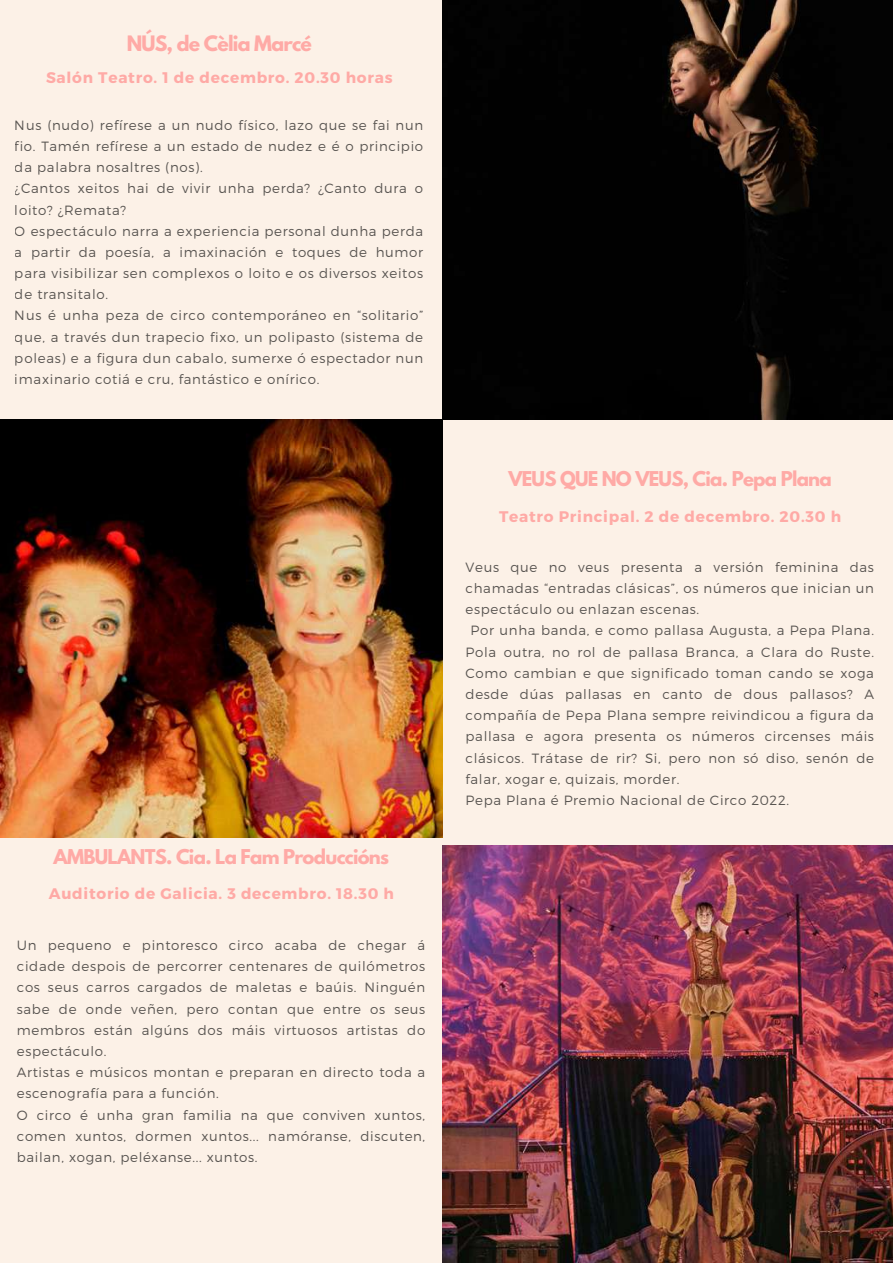
<style>
.page{position:relative;width:893px;height:1264px;background:#fff}
.page>*{position:absolute;margin:0;border:0;box-sizing:border-box;transform-origin:0 0}
.t1{font:700 18.9px "League Spartan";letter-spacing:-.04em;color:#ffaaa6}
.t2{font:700 18.15px "League Spartan";letter-spacing:-.04em;color:#ffaaa6}
.t3{font:700 15.3px "Montserrat";letter-spacing:.05em;color:#ffaaa6}
.t4{font:300 13.35px/21.1px "Montserrat";letter-spacing:.05em;color:#000}
</style>
<div class="page">
<div style="left:0;top:0;width:892px;height:1262px;background:#fcf1e7"></div>
<img style="left:443px;top:0;width:449px;height:419px">
<img style="left:0;top:420px;width:442px;height:417px">
<img style="left:443px;top:845px;width:449px;height:417px">
<h1 class="t1" style="left:127px;top:34px;width:187px">NÚS, de Cèlia Marcé</h1>
<p class="t3" style="left:46px;top:68px;width:348px">Salón Teatro. 1 de decembro. 20.30 horas</p>
<p class="t4" style="left:15px;top:114px;width:410px">Nus (nudo) refírese a un nudo f sico, lazo que se fai nun fio. Tamén refírese a un estado de nudez e é o principio da palabra nosaltres (nos).<br>¿Cantos xeitos hai de vivir unha perda? ¿Canto dura o loito? ¿Remata?<br>O espect</p>
<p class="t4" style="left:15px;top:220px;width:410px;text-align:right">culo narra a experiencia personal dunha perda<br>a partir da poes a, a imaxinación e toques de humor</p>
<p class="t4" style="left:15px;top:262px;width:410px">para visibilizar sen complexos o loito e os diversos xeitos de transitalo.<br>Nus é unha peza de circo contempor neo en “solitario” que, a trav</p>
<p class="t4" style="left:15px;top:326px;width:410px;text-align:justify;text-indent:85px">s dun trapecio fixo, un polipasto (sistema de poleas) e a figura dun cabalo, sumerxe ó espectador nun imaxinario cotiá e cru, fant</p>
<p class="t4" style="left:321px;top:323px;width:16px">é</p>
<p class="t4" style="left:216px;top:368px;width:105px">stico e on rico.</p>
<h2 class="t2" style="left:54px;top:848px;width:337px">AMBULANTS. Cia. La Fam Produccións</h2>
<p class="t3" style="left:49px;top:883px;width:346px">Auditorio de Galicia. 3 decembro. 18.30 h</p>
<p class="t4" style="left:17px;top:933px;width:410px">Un pequeno e pintoresco circo acaba de chegar á cidade despois de percorrer centenares de quilómetros cos seus carros cargados de maletas e baúis. Ninguén sabe de onde veñen, pero contan que entre os seus membros están algúns dos máis virtuosos artistas do espectáculo.<br>Artistas e músicos montan e preparan en directo toda a escenografía para a función.<br>O circo é unha gran familia na que conviven xuntos, comen xuntos, dormen xuntos... namóranse, discuten, bailan, xogan, peléxanse... xuntos.</p>
<h2 class="t2" style="left:508px;top:469px;width:325px">VEUS QUE NO VEUS, Cia. Pepa Plana</h2>
<p class="t3" style="left:499px;top:506px;width:343px">Teatro Principal. 2 de decembro. 20.30 h</p>
<p class="t4" style="left:465px;top:556px;width:410px">Veus que no veus presenta a versión feminina das</p>
<p class="t4" style="left:465px;top:577px;width:410px">chamadas “entradas clásicas”, os números que inician un</p>
<p class="t4" style="left:465px;top:598px;width:235px">espectáculo ou enlazan escenas.</p>
<p class="t4" style="left:470px;top:619px;width:405px">Por unha banda, e como pallasa Augusta, a Pepa Plana.</p>
<p class="t4" style="left:465px;top:640px;width:410px">Pola outra, no rol de pallasa Branca, a Clara do Ruste.</p>
<p class="t4" style="left:465px;top:661px;width:410px">Como cambian e que significado toman cando se xoga</p>
<p class="t4" style="left:465px;top:683px;width:410px">desde dúas pallasas en canto de dous pallasos? A</p>
<p class="t4" style="left:465px;top:704px;width:410px">compañía de Pepa Plana sempre reivindicou a figura da</p>
<p class="t4" style="left:465px;top:725px;width:410px">pallasa e agora presenta os números circenses máis</p>
<p class="t4" style="left:465px;top:746px;width:410px">clásicos. Trátase de rir? Si, pero non só diso, senón de</p>
<p class="t4" style="left:465px;top:767px;width:215px">falar, xogar e, quizais, morder.</p>
<p class="t4" style="left:465px;top:789px;width:325px">Pepa Plana é Premio Nacional de Circo 2022.</p>
<p class="t4" style="left:519px;top:676px;width:7px">í</p>
</div>
